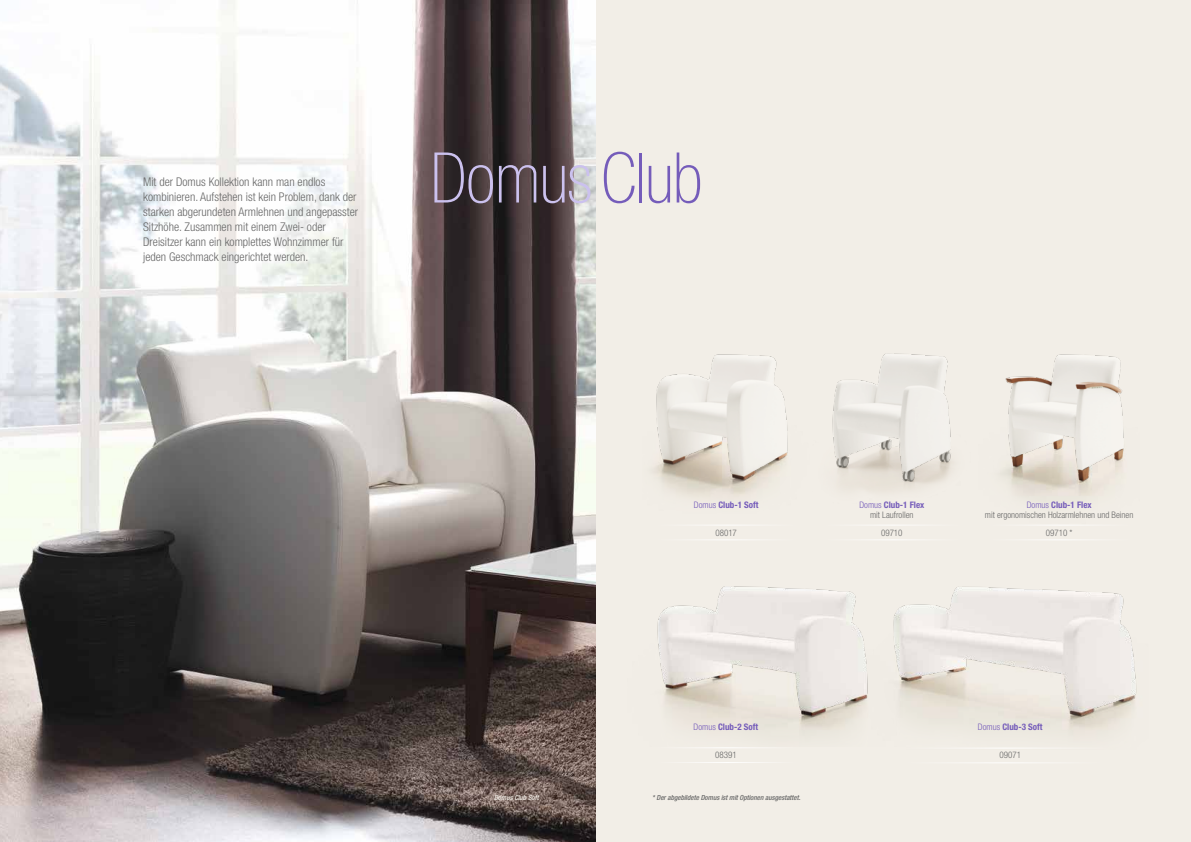
<style>
.page{position:relative;width:1191px;height:842px;background:#f2eee7}
.page>*{position:absolute;margin:0;border:0;box-sizing:border-box;transform-origin:0 0}
.t1{font:100 condensed 70px "Helvetica Neue LT Std";letter-spacing:-.01em;color:#cbc1ee}
.t2{font:300 condensed 12px/15px "Helvetica Neue LT Std";color:#676767}
.t3{font:300 condensed 9px/10px "Helvetica Neue LT Std";color:#676767;text-align:center}
.t4{font:700 condensed 9px "Helvetica Neue LT Std";color:#755cba}
.t5{font:italic 500 condensed 7px "Helvetica Neue LT Std";color:#676767}
.t6{font:italic 500 condensed 7px "Helvetica Neue LT Std";color:#f2eee7}
.s1{color:#755cba}
.s2{font-weight:300}
.s3{font-weight:700;color:#755cba}
</style>
<div class="page">
<img style="left:657px;top:586px;width:209px;height:150px">
<img style="left:866px;top:586px;width:271px;height:163px">
<img style="left:1000px;top:354px;width:124px;height:147px">
<img style="left:653px;top:354px;width:135px;height:144px">
<img style="left:832px;top:353px;width:120px;height:138px">
<img style="left:0;top:0;width:595px;height:842px">
<hr style="left:652px;top:525px;width:147px;height:1px;background:#fff">
<hr style="left:652px;top:747px;width:147px;height:1px;background:#fff">
<hr style="left:652px;top:539px;width:147px;height:1px;background:#fff">
<hr style="left:652px;top:762px;width:147px;height:1px;background:#fff">
<hr style="left:819px;top:525px;width:145px;height:1px;background:#fff">
<hr style="left:819px;top:539px;width:145px;height:1px;background:#fff">
<hr style="left:984px;top:525px;width:150px;height:1px;background:#fff">
<hr style="left:899px;top:747px;width:207px;height:1px;background:#fff">
<hr style="left:984px;top:539px;width:150px;height:1px;background:#fff">
<hr style="left:899px;top:762px;width:207px;height:1px;background:#fff">
<p class="t2" style="left:143px;top:174px;width:217px">Mit der Domus Kollektion kann man endlos kombinieren. Aufstehen ist kein Problem, dank der starken abgerundeten Armlehnen und angepasster Sitzhöhe. Zusammen mit einem Zwei- oder Dreisitzer kann ein komplettes Wohnzimmer für jeden Geschmack eingerichtet werden.</p>
<h1 class="t1" style="left:430px;top:139px;width:274px">Domus <span class="s1">Club</span></h1>
<p class="t6" style="left:494px;top:793px;width:46px">Domus Club Soft</p>
<p class="t4" style="left:694px;top:500px;width:66px"><span class="s2">Domus</span> Club-1 Soft</p>
<p class="t3" style="left:715px;top:528px;width:23px">08017</p>
<p class="t3" style="left:859px;top:500px;width:66px"><span class="s1">Domus</span> <span class="s3">Club-1 Flex </span>mit Laufrollen</p>
<p class="t3" style="left:881px;top:528px;width:23px">09710</p>
<p class="t3" style="left:985px;top:500px;width:150px"><span class="s1">Domus</span> <span class="s3">Club-1 Flex<br></span>mit ergonomischen Holzarmlehnen und Beinen</p>
<p class="t3" style="left:1045px;top:528px;width:28px">09710 *</p>
<p class="t4" style="left:693px;top:721px;width:66px"><span class="s2">Domus</span> Club-2 Soft</p>
<p class="t3" style="left:715px;top:750px;width:23px">08391</p>
<p class="t5" style="left:652px;top:793px;width:150px">* Der abgebildete Domus ist mit Optionen ausgestattet.</p>
<p class="t4" style="left:978px;top:721px;width:66px"><span class="s2">Domus</span> Club-3 Soft</p>
<p class="t3" style="left:999px;top:750px;width:23px">09071</p>
</div>
